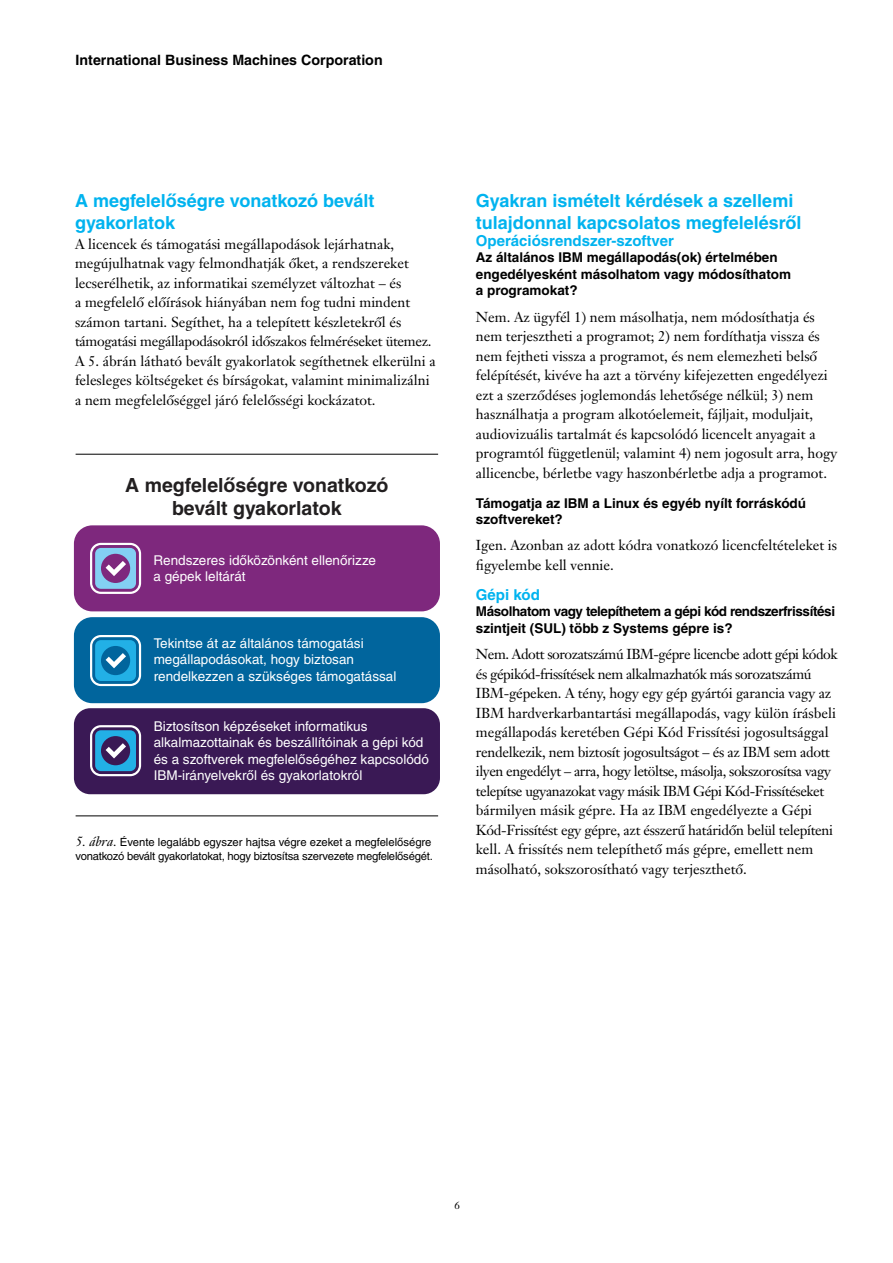
<style>
.page{position:relative;width:893px;height:1263px;background:#fff}
.page>*{position:absolute;margin:0;border:0;box-sizing:border-box;transform-origin:0 0}
.t1{font:700 19.5px/22.5px "Helvetica CE";color:#221f20;text-align:center}
.t2{font:700 18px/22.5px "Helvetica CE";color:#00b3ef}
.t3{font:700 15px "Helvetica CE";color:#00b3ef}
.t4{font:14.25px/19.5px "Janson Text LT Pro";color:#000}
.t5{font:14.25px/19.5px "Janson Text LT Pro";letter-spacing:-.02em;color:#000}
.t6{font:700 14.25px "Helvetica CE";color:#000}
.t7{font:13.5px/16.5px "Helvetica CE";color:#fff}
.t8{font:700 13.5px/16.5px "Helvetica CE";color:#000}
.t9{font:700 13.5px/16.5px "Helvetica CE";letter-spacing:-.03em;color:#000}
.t10{font:11.25px/13.5px "Helvetica CE";letter-spacing:-.02em;color:#000}
.t11{font:10.5px "Janson Text LT Pro";color:#000}
.s1{font-family:"Janson Text LT Pro";font-style:italic;font-size:13.5px}
</style>
<div class="page">
<div style="left:74px;top:525px;width:366px;height:86px;background:#7e287d;border-radius:18px"></div>
<svg style="left:90px;top:543px;width:51px;height:51px"></svg>
<div style="left:74px;top:617px;width:366px;height:86px;background:#01659d;border-radius:18px"></div>
<div style="left:74px;top:708px;width:366px;height:86px;background:#3a1955;border-radius:16px"></div>
<svg style="left:90px;top:635px;width:51px;height:51px"></svg>
<svg style="left:90px;top:725px;width:51px;height:51px"></svg>
<hr style="left:76px;top:454px;width:362px;height:1px;background:#000">
<hr style="left:76px;top:815px;width:362px;height:1px;background:#000">
<p class="t6" style="left:76px;top:52px;width:309px">International Business Machines Corporation</p>
<p class="t2" style="left:75px;top:189px;width:301px">A megfelelőségre vonatkozó bevált gyakorlatok</p>
<p class="t4" style="left:75px;top:234px;width:362px">A licencek és támogatási megállapodások lejárhatnak, megújulhatnak vagy felmondhatják őket, a rendszereket lecserélhetik, az informatikai személyzet változhat – és<br>a megfelelő előírások hiányában nem fog tudni mindent számon tartani. Segíthet, ha a telepített készletekről és támogatási megállapodásokról időszakos felméréseket ütemez.<br>A 5. ábrán látható bevált gyakorlatok segíthetnek elkerülni a felesleges költségeket és bírságokat, valamint minimalizálni a nem megfelelőséggel járó felelősségi kockázatot.</p>
<h1 class="t1" style="left:125px;top:474px;width:265px">A megfelelőségre vonatkozó bevált gyakorlatok</h1>
<p class="t7" style="left:153px;top:552px;width:224px">Rendszeres időközönként ellenőrizze a gépek leltárát</p>
<p class="t7" style="left:154px;top:635px;width:244px">Tekintse át az általános támogatási megállapodásokat, hogy biztosan rendelkezzen a szükséges támogatással</p>
<p class="t7" style="left:154px;top:718px;width:277px">Biztosítson képzéseket informatikus alkalmazottainak és beszállítóinak a gépi kód és a szoftverek megfelelőségéhez kapcsolódó IBM-irányelvekről és gyakorlatokról</p>
<p class="t10" style="left:76px;top:835px;width:359px"><span class="s1">5. ábra.</span> Évente legalább egyszer hajtsa végre ezeket a megfelelőségre vonatkozó bevált gyakorlatokat, hogy biztosítsa szervezete megfelelőségét.</p>
<p class="t2" style="left:476px;top:189px;width:327px">Gyakran ismételt kérdések a szellemi tulajdonnal kapcsolatos megfelelésről</p>
<p class="t3" style="left:476px;top:232px;width:200px">Operációsrendszer-szoftver</p>
<p class="t8" style="left:476px;top:249px;width:317px">Az általános IBM megállapodás(ok) értelmében engedélyesként másolhatom vagy módosíthatom a programokat?</p>
<p class="t4" style="left:476px;top:307px;width:363px">Nem. Az ügyfél 1) nem másolhatja, nem módosíthatja és nem terjesztheti a programot; 2) nem fordíthatja vissza és nem fejtheti vissza a programot, és nem elemezheti belső felépítését, kivéve ha azt a törvény kifejezetten engedélyezi ezt a szerződéses joglemondás lehetősége nélkül; 3) nem használhatja a program alkotóelemeit, fájljait, moduljait, audiovizuális tartalmát és kapcsolódó licencelt anyagait a programtól függetlenül; valamint 4) nem jogosult arra, hogy allicencbe, bérletbe vagy haszonbérletbe adja a programot.</p>
<p class="t8" style="left:476px;top:495px;width:332px">Támogatja az IBM a Linux és egyéb nyílt forráskódú szoftvereket?</p>
<p class="t4" style="left:476px;top:536px;width:363px">Igen. Azonban az adott kódra vonatkozó licencfeltételeket is figyelembe kell vennie.</p>
<p class="t3" style="left:476px;top:586px;width:65px">Gépi kód</p>
<p class="t9" style="left:476px;top:603px;width:361px">Másolhatom vagy telepíthetem a gépi kód rendszerfrissítési szintjeit (SUL) több z Systems gépre is?</p>
<p class="t5" style="left:476px;top:644px;width:363px">Nem. Adott sorozatszámú IBM-gépre licencbe adott gépi kódok és gépikód-frissítések nem alkalmazhatók más sorozatszámú IBM-gépeken. A tény, hogy egy gép gyártói garancia vagy az IBM hardverkarbantartási megállapodás, vagy külön írásbeli megállapodás keretében Gépi Kód Frissítési jogosultsággal rendelkezik, nem biztosít jogosultságot – és az IBM sem adott ilyen engedélyt – arra, hogy letöltse, másolja, sokszorosítsa vagy telepítse ugyanazokat vagy másik IBM Gépi Kód-Frissítéseket bármilyen másik gépre. Ha az IBM engedélyezte a Gépi Kód-Frissítést egy gépre, azt ésszerű határidőn belül telepíteni kell. A frissítés nem telepíthető más gépre, emellett nem másolható, sokszorosítható vagy terjeszthető.</p>
<p class="t11" style="left:455px;top:1198px;width:7px">6</p>
</div>
